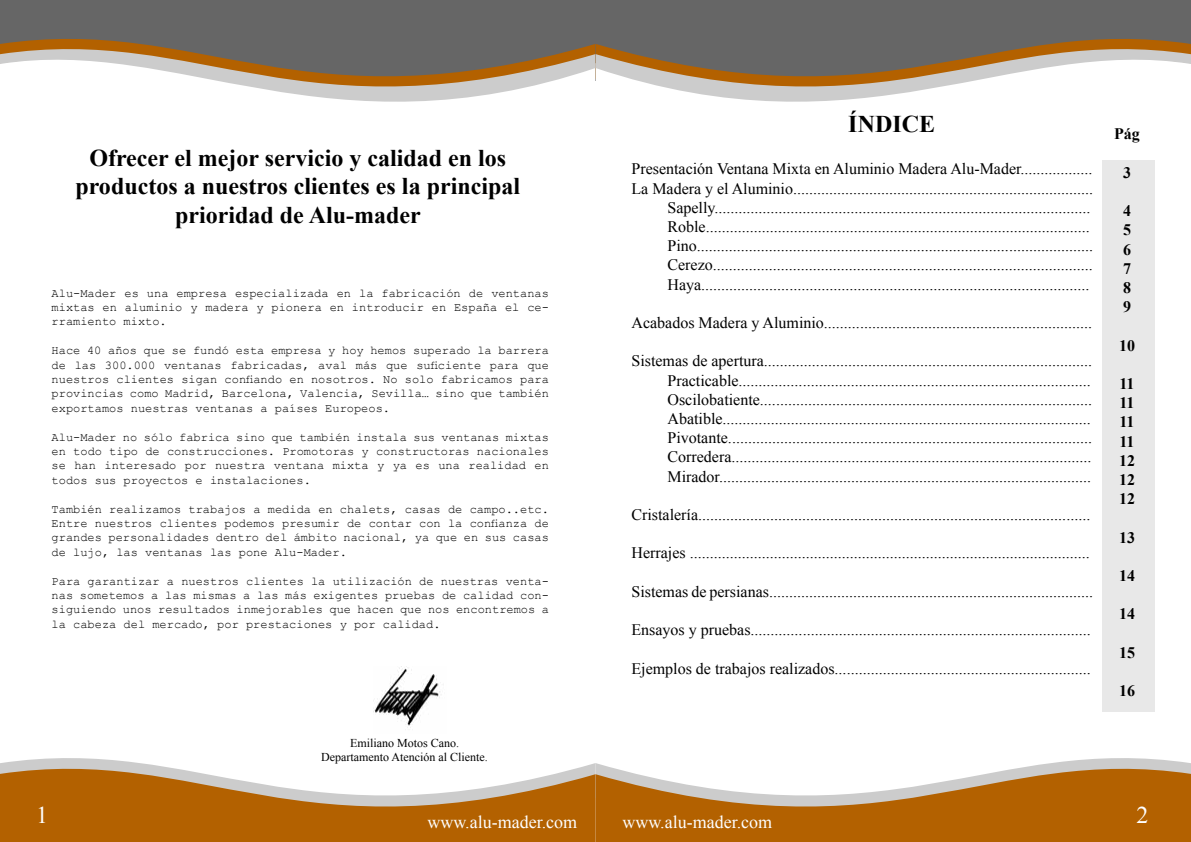
<style>
.page{position:relative;width:1191px;height:842px;background:#fff}
.page>*{position:absolute;margin:0;border:0;box-sizing:border-box;transform-origin:0 0}
.t1{font:700 24px/28.8px "Times New Roman";color:#000;text-align:center}
.t2{font:24px "Times New Roman";color:#fefefe}
.t3{font:18px "Times New Roman";color:#fefefe}
.t4{font:16px/19.2px "Times New Roman";color:#000;text-align:right}
.t5{font:700 16px/19.2px "Times New Roman";color:#000;text-align:justify}
.t6{font:12px/14.4px "Courier New";color:#000;text-align:justify}
.t7{font:12px/14.4px "Times New Roman";color:#000;text-align:center}
</style>
<div class="page">
<div style="left:1102px;top:161px;width:53px;height:551px;background:#e8e8e8"></div>
<svg style="left:0;top:758px;width:595px;height:84px;fill:#b36100"></svg>
<div style="left:0;top:0;width:595px;height:80px;background:#666"></div>
<svg style="left:0;top:39px;width:595px;height:63px"></svg>
<svg style="left:595px;top:758px;width:596px;height:84px;fill:#b36100"></svg>
<div style="left:595px;top:0;width:595px;height:80px;background:#666"></div>
<svg style="left:595px;top:24px;width:596px;height:78px"></svg>
<img style="left:373px;top:667px;width:67px;height:61px">
<h1 class="t1" style="left:75px;top:143px;width:446px">Ofrecer el mejor servicio y calidad en los productos a nuestros clientes es la principal prioridad de Alu-mader</h1>
<p class="t6" style="left:52px;top:285px;width:499px">Alu-Mader es una empresa especializada en la fabricación de ventanas mixtas en aluminio y madera y pionera en introducir en España el ce&shy;rramiento mixto.</p>
<p class="t6" style="left:52px;top:343px;width:499px">Hace 40 años que se fundó esta empresa y hoy hemos superado la barrera de las 300.000 ventanas fabricadas, aval más que suficiente para que nuestros clientes sigan confiando en nosotros. No solo fabricamos para provincias como Madrid, Barcelona, Valencia, Sevilla… sino que también exportamos nuestras ventanas a países Europeos.</p>
<p class="t6" style="left:52px;top:429px;width:499px">Alu-Mader no sólo fabrica sino que también instala sus ventanas mixtas en todo tipo de construcciones. Promotoras y constructoras nacionales se han interesado por nuestra ventana mixta y ya es una realidad en todos sus proyectos e instalaciones.</p>
<p class="t6" style="left:52px;top:501px;width:499px">También realizamos trabajos a medida en chalets, casas de campo..etc.<br>Entre nuestros clientes podemos presumir de contar con la confianza de grandes personalidades dentro del ámbito nacional, ya que en sus casas de lujo, las ventanas las pone Alu-Mader.</p>
<p class="t6" style="left:52px;top:573px;width:499px">Para garantizar a nuestros clientes la utilización de nuestras venta&shy;nas sometemos a las mismas a las más exigentes pruebas de calidad con&shy;siguiendo unos resultados inmejorables que hacen que nos encontremos a la cabeza del mercado, por prestaciones y por calidad.</p>
<p class="t7" style="left:321px;top:735px;width:168px">Emiliano Motos Cano.<br>Departamento Atención al Cliente.</p>
<h1 class="t1" style="left:848px;top:109px;width:88px">ÍNDICE</h1>
<p class="t4" style="left:631px;top:159px;width:463px">Presentación Ventana Mixta en Aluminio Madera Alu-Mader..................<br>La Madera y el Aluminio...........................................................................<br>Sapelly..............................................................................................<br>Roble................................................................................................<br>Pino...................................................................................................<br>Cerezo...............................................................................................<br>Haya.................................................................................................</p>
<p class="t4" style="left:631px;top:313px;width:462px">Acabados Madera y Aluminio...................................................................</p>
<p class="t4" style="left:667px;top:351px;width:426px;text-align:justify;text-indent:-36px">Sistemas de apertura..................................................................................<br>Practicable........................................................................................<br>Oscilobatiente...................................................................................<br>Abatible............................................................................................<br>Pivotante...........................................................................................<br>Corredera..........................................................................................<br>Mirador.............................................................................................</p>
<p class="t4" style="left:631px;top:505px;width:460px">Cristalería..................................................................................................</p>
<p class="t4" style="left:631px;top:543px;width:460px">Herrajes ....................................................................................................</p>
<p class="t4" style="left:631px;top:582px;width:463px">Sistemas de persianas.................................................................................</p>
<p class="t4" style="left:631px;top:620px;width:461px">Ensayos y pruebas.....................................................................................</p>
<p class="t4" style="left:631px;top:658px;width:461px">Ejemplos de trabajos realizados................................................................</p>
<p class="t5" style="left:1114px;top:124px;width:27px">Pág</p>
<p class="t5" style="left:1123px;top:162px;width:9px">3</p>
<p class="t5" style="left:1123px;top:201px;width:9px">4<br>5<br>6<br>7<br>8<br>9</p>
<p class="t5" style="left:1119px;top:335px;width:17px">10</p>
<p class="t5" style="left:1119px;top:374px;width:17px">11<br>11<br>11<br>11<br>12<br>12<br>12</p>
<p class="t5" style="left:1119px;top:527px;width:17px">13</p>
<p class="t5" style="left:1119px;top:566px;width:17px">14</p>
<p class="t5" style="left:1119px;top:604px;width:17px">14</p>
<p class="t5" style="left:1119px;top:642px;width:17px">15</p>
<p class="t5" style="left:1119px;top:681px;width:17px">16</p>
<h1 class="t2" style="left:36px;top:798px;width:13px">1</h1>
<p class="t3" style="left:427px;top:810px;width:151px">www.alu-mader.com</p>
<p class="t3" style="left:622px;top:809px;width:151px">www.alu-mader.com</p>
<h1 class="t2" style="left:1136px;top:798px;width:13px">2</h1>
</div>
